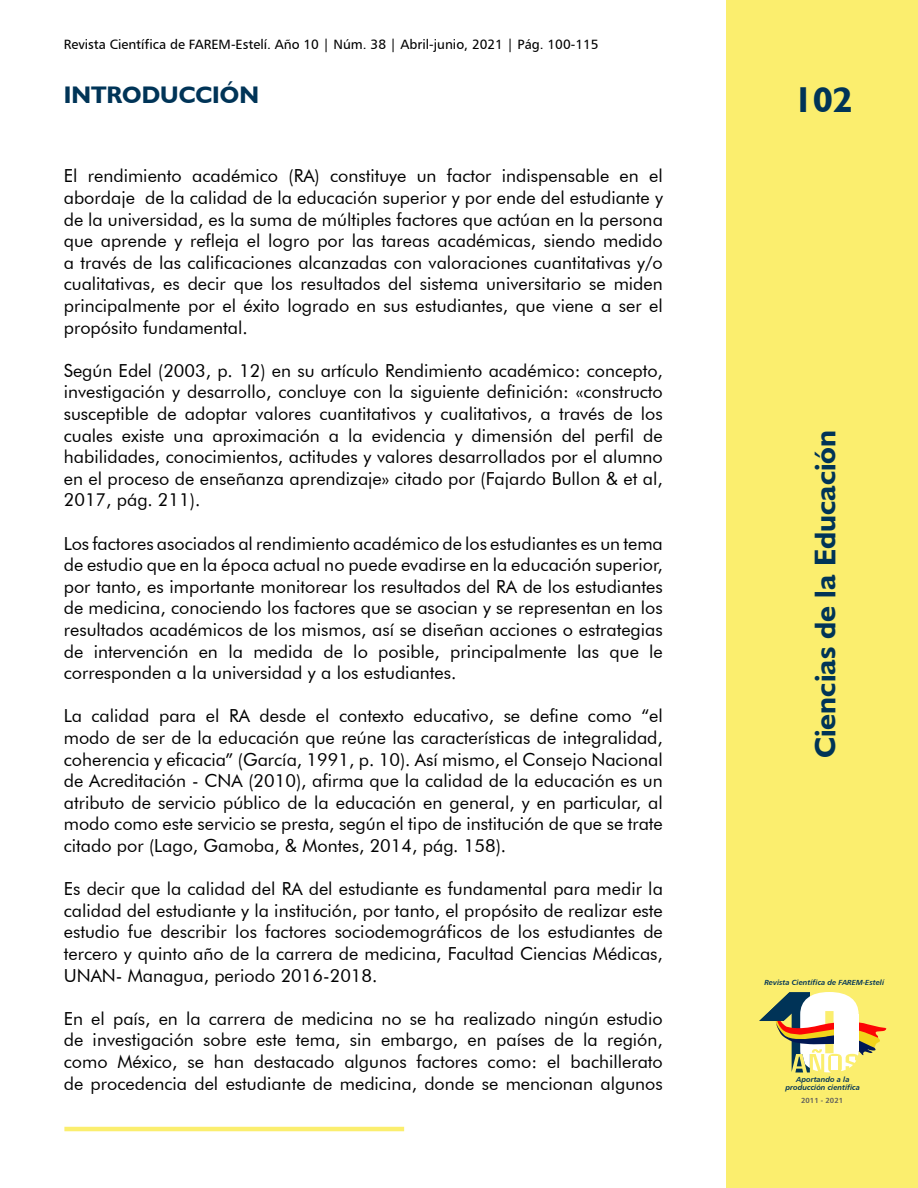
<style>
.page{position:relative;width:918px;height:1188px;background:#fff}
.page>*{position:absolute;margin:0;border:0;box-sizing:border-box;transform-origin:0 0}
.t1{font:700 36px "Humanist 521 BT";color:#003457}
.t2{font:700 30px "Humanist 521 BT";color:#003457}
.t3{font:700 24px "Humanist 521 BT";color:#003457}
.t4{font:18px/21.6px "Futura BT";color:#000;text-align:justify}
.t5{font:13.5px "Humanist 777 BT Roman B";color:#000}
.t6{font:7.35px/8.9px "Humanist 777 BT Bold Italic B";color:#003357;text-align:center}
.t7{font:7.35px "Humanist 777 BT Bold B";color:#5c5c5c}
</style>
<div class="page">
<div style="left:727px;top:0;width:191px;height:1188px;background:#fbee6e"></div>
<hr style="left:64px;top:1127px;width:340px;height:4px;background:#fbee6e">
<svg style="left:759px;top:992px;width:128px;height:80px"></svg>
<div style="left:834px;top:1015px;width:24px;height:36px;background:#fff"></div>
<p class="t5" style="left:64px;top:36px;width:536px">Revista Científica de FAREM-Estelí. Año 10 | Núm. 38 | Abril-junio, 2021 | Pág. 100-115</p>
<h3 class="t3" style="left:64px;top:80px;width:197px">INTRODUCCIÓN</h3>
<p class="t4" style="left:64px;top:165px;width:601px">El rendimiento académico (RA) constituye un factor indispensable en el abordaje de la calidad de la educación superior y por ende del estudiante y de la universidad, es la suma de múltiples factores que actúan en la persona que aprende y refleja el logro por las tareas académicas, siendo medido a través de las calificaciones alcanzadas con valoraciones cuantitativas y/o cualitativas, es decir que los resultados del sistema universitario se miden principalmente por el éxito logrado en sus estudiantes, que viene a ser el propósito fundamental.</p>
<p class="t4" style="left:64px;top:360px;width:601px">Según Edel (2003, p. 12) en su artículo Rendimiento académico: concepto, investigación y desarrollo, concluye con la siguiente definición: «constructo susceptible de adoptar valores cuantitativos y cualitativos, a través de los cuales existe una aproximación a la evidencia y dimensión del perfil de habilidades, conocimientos, actitudes y valores desarrollados por el alumno en el proceso de enseñanza aprendizaje» citado por (Fajardo Bullon &amp; et al, 2017, pág. 211).</p>
<p class="t4" style="left:64px;top:532px;width:601px">Los factores asociados al rendimiento académico de los estudiantes es un tema de estudio que en la época actual no puede evadirse en la educación superior, por tanto, es importante monitorear los resultados del RA de los estudiantes de medicina, conociendo los factores que se asocian y se representan en los resultados académicos de los mismos, así se diseñan acciones o estrategias de intervención en la medida de lo posible, principalmente las que le corresponden a la universidad y a los estudiantes.</p>
<p class="t4" style="left:64px;top:705px;width:601px">La calidad para el RA desde el contexto educativo, se define como “el modo de ser de la educación que reúne las características de integralidad, coherencia y eficacia” (García, 1991, p. 10). Así mismo, el Consejo Nacional de Acreditación - CNA (2010), afirma que la calidad de la educación es un atributo de servicio público de la educación en general, y en particular, al modo como este servicio se presta, según el tipo de institución de que se trate citado por (Lago, Gamoba, &amp; Montes, 2014, pág. 158).</p>
<p class="t4" style="left:64px;top:878px;width:601px">Es decir que la calidad del RA del estudiante es fundamental para medir la calidad del estudiante y la institución, por tanto, el propósito de realizar este estudio fue describir los factores sociodemográficos de los estudiantes de tercero y quinto año de la carrera de medicina, Facultad Ciencias Médicas, UNAN- Managua, periodo 2016-2018.</p>
<p class="t4" style="left:64px;top:1008px;width:601px">En el país, en la carrera de medicina no se ha realizado ningún estudio de investigación sobre este tema, sin embargo, en países de la región, como México, se han destacado algunos factores como: el bachillerato de procedencia del estudiante de medicina, donde se mencionan algunos</p>
<h1 class="t1" style="left:794px;top:78px;width:60px">102</h1>
<h2 class="t2" style="left:807px;top:758px;width:330px;rotate:-90deg">Ciencias de la Educación</h2>
<p class="t6" style="left:764px;top:978px;width:121px">Revista Científica de FAREM-Estelí</p>
<p class="t6" style="left:786px;top:1074px;width:76px">Aportando a la producción científica</p>
<p class="t7" style="left:801px;top:1096px;width:43px">2011 - 2021</p>
</div>
